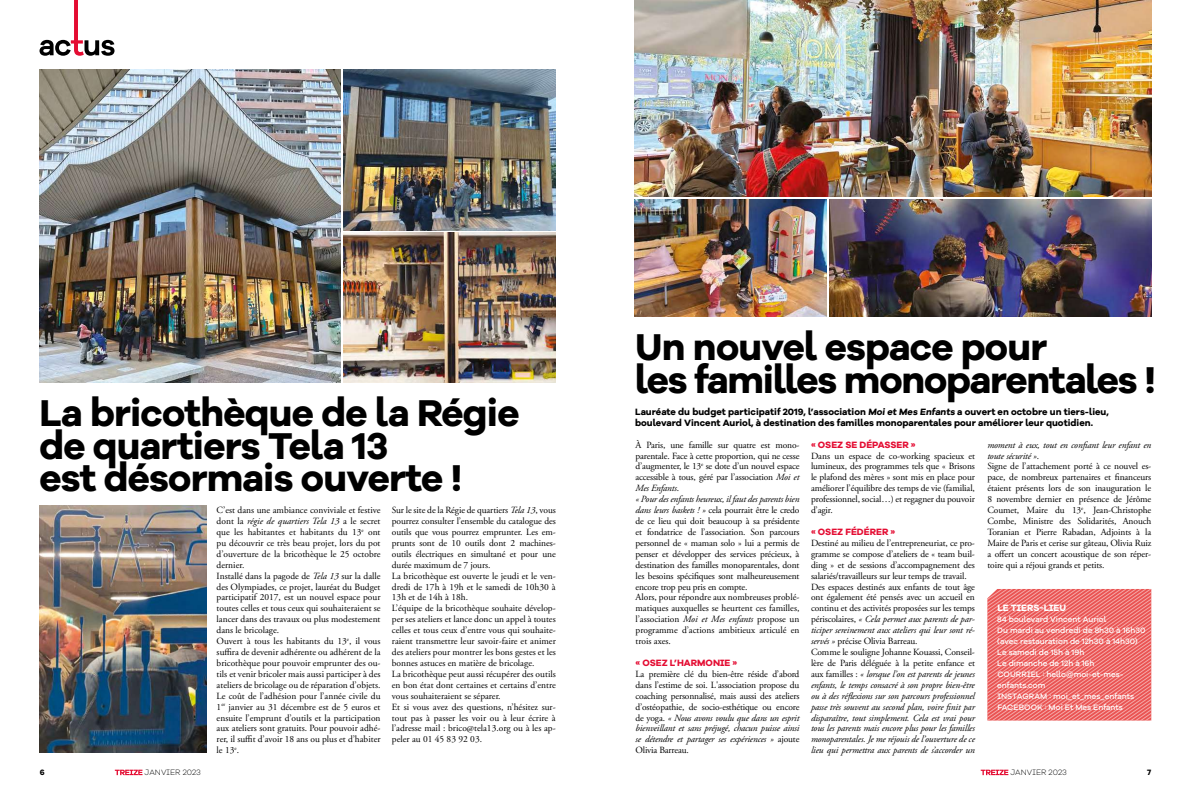
<style>
.page{position:relative;width:1191px;height:794px;background:#fff}
.page>*{position:absolute;margin:0;border:0;box-sizing:border-box;transform-origin:0 0}
.t1{font:700 38.5px/32.7px "Galano Grotesque Alt";letter-spacing:-.02em;color:#000}
.t2{font:9.4px/10.9px "Adobe Garamond Pro";color:#000}
.t3{font:italic 9.4px/10.9px "Adobe Garamond Pro";letter-spacing:-.01em;color:#000}
.t4{font:700 9.4px/10.9px "Galano Grotesque Alt";color:#000}
.t5{font:700 9.4px "Galano Grotesque Alt";color:#e40c32}
.t6{font:700 9.4px "Galano Grotesque Alt";color:#fff}
.t7{font:500 8.1px/10.9px "Galano Grotesque Alt";color:#fff}
.t8{font:300 8px "Galano Grotesque Alt";letter-spacing:.01em;color:#000}
.t9{font:700 8px "Galano Grotesque Alt";color:#000}
.s1{font-style:italic}
.s2{font-style:normal}
</style>
<div class="page">
<svg style="left:40px;top:0;width:74px;height:56px"></svg>
<img style="left:343px;top:233px;width:213px;height:149px">
<img style="left:40px;top:70px;width:301px;height:312px">
<img style="left:343px;top:70px;width:212px;height:160px">
<img style="left:635px;top:0;width:516px;height:196px">
<svg style="left:987px;top:589px;width:164px;height:132px;background:#ed7170"></svg>
<img style="left:635px;top:199px;width:191px;height:117px">
<img style="left:829px;top:199px;width:322px;height:117px">
<img style="left:40px;top:505px;width:166px;height:247px">
<svg style="left:980px;top:769px;width:28px;height:6px"></svg>
<svg style="left:115px;top:769px;width:27px;height:6px"></svg>
<h1 class="t1" style="left:39px;top:395px;width:481px">La bricothèque de la Régie de quartiers Tela 13<br>est désormais ouverte !</h1>
<p class="t2" style="left:217px;top:505px;width:165px">C’est dans une ambiance conviviale et festive dont la <span class="s1">régie de quartiers Tela 13</span> a le secret que les habitantes et habitants du 13<sup>e</sup> ont pu découvrir ce très beau projet, lors du pot d’ouverture de la bricothèque le 25 octobre dernier.<br>Installé dans la pagode de <span class="s1">Tela 13</span> sur la dalle des Olympiades, ce projet, lauréat du Budget participatif 2017, est un nouvel espace pour toutes celles et tous ceux qui souhaiteraient se lancer dans des travaux ou plus modestement dans le bricolage.<br>Ouvert à tous les habitants du 13<sup>e</sup>, il vous suffira de devenir adhérente ou adhérent de la bricothèque pour pouvoir emprunter des ou&shy;tils et venir bricoler mais aussi participer à des ateliers de bricolage ou de réparation d’objets.<br>Le coût de l’adhésion pour l’année civile du 1<sup>er</sup> janvier au 31 décembre est de 5 euros et ensuite l’emprunt d’outils et la participation aux ateliers sont gratuits. Pour pouvoir adhé&shy;rer, il suffit d’avoir 18 ans ou plus et d’habiter le 13<sup>e</sup>.</p>
<p class="t2" style="left:392px;top:505px;width:165px">Sur le site de la Régie de quartiers <span class="s1">Tela 13</span>, vous pourrez consulter l’ensemble du catalogue des outils que vous pourrez emprunter. Les em&shy;prunts sont de 10 outils dont 2 machines&shy;outils électriques en simultané et pour une durée maximum de 7 jours.<br>La bricothèque est ouverte le jeudi et le ven&shy;dredi de 17h à 19h et le samedi de 10h30 à 13h et de 14h à 18h.<br>L’équipe de la bricothèque souhaite dévelop&shy;per ses ateliers et lance donc un appel à toutes celles et tous ceux d’entre vous qui souhaite&shy;raient transmettre leur savoir-faire et animer des ateliers pour montrer les bons gestes et les bonnes astuces en matière de bricolage.<br>La bricothèque peut aussi récupérer des outils en bon état dont certaines et certains d’entre vous souhaiteraient se séparer.<br>Et si vous avez des questions, n’hésitez sur&shy;tout pas à passer les voir ou à leur écrire à l’adresse mail : brico@tela13.org ou à les ap&shy;peler au 01 45 83 92 03.</p>
<h1 class="t1" style="left:635px;top:330px;width:522px">Un nouvel espace pour<br>les familles monoparentales !</h1>
<p class="t4" style="left:635px;top:406px;width:475px">Lauréate du budget participatif 2019, l’association Moi et Mes Enfants a ouvert en octobre un tiers-lieu, boulevard Vincent Auriol, à destination des familles monoparentales pour améliorer leur quotidien.</p>
<p class="t2" style="left:635px;top:439px;width:165px">À Paris, une famille sur quatre est mono&shy;parentale. Face à cette proportion, qui ne cesse d’augmenter, le 13<sup>e</sup> se dote d’un nouvel espace accessible à tous, géré par l’association <span class="s1">Moi et Mes Enfants</span>.<br><span class="s1">« Pour des enfants heureux, il faut des parents bien dans leurs baskets ! »</span> cela pourrait être le credo de ce lieu qui doit beaucoup à sa présidente et fondatrice de l’association. Son parcours personnel de « maman solo » lui a permis de penser et développer des services précieux, à destination des familles monoparentales, dont les besoins spécifiques sont malheureusement encore trop peu pris en compte.<br>Alors, pour répondre aux nombreuses problé&shy;matiques auxquelles se heurtent ces familles, l’association <span class="s1">Moi et Mes enfants</span> propose un programme d’actions ambitieux articulé en trois axes.</p>
<p class="t5" style="left:635px;top:656px;width:103px">« OSEZ L’HARMONIE »</p>
<p class="t2" style="left:635px;top:669px;width:165px;text-align:justify">La première clé du bien-être réside d’abord dans l’estime de soi. L'association propose du coaching personnalisé, mais aussi des ateliers d’ostéopathie, de socio-esthétique ou encore de yoga. <span class="s1">« Nous avons voulu que dans un esprit bienveillant et sans préjugé, chacun puisse ainsi se détendre et partager ses expériences »</span> ajoute Olivia Barreau.</p>
<p class="t5" style="left:811px;top:438px;width:106px">« OSEZ SE DÉPASSER »</p>
<p class="t2" style="left:811px;top:450px;width:165px;text-align:justify">Dans un espace de co-working spacieux et lumineux, des programmes tels que « Brisons le plafond des mères » sont mis en place pour améliorer l’équilibre des temps de vie (familial, professionnel, social…) et regagner du pouvoir d’agir.</p>
<p class="t5" style="left:811px;top:525px;width:86px">« OSEZ FÉDÉRER »</p>
<p class="t3" style="left:811px;top:538px;width:165px"><span class="s2">Destiné au milieu de l’entrepreneuriat, ce pro&shy;gramme se compose d’ateliers de « team buil&shy;ding » et de sessions d’accompagnement des salariés/travailleurs sur leur temps de travail.<br>Des espaces destinés aux enfants de tout âge ont également été pensés avec un accueil en continu et des activités proposées sur les temps périscolaires,</span> « Cela permet aux parents de par&shy;ticiper sereinement aux ateliers qui leur sont ré&shy;servés » <span class="s2">précise Olivia Barreau.<br>Comme le souligne Johanne Kouassi, Conseil&shy;lère de Paris déléguée à la petite enfance et aux familles :</span> « lorsque l’on est parents de jeunes enfants, le temps consacré à son propre bien-être ou à des réflexions sur son parcours professionnel passe très souvent au second plan, voire finit par disparaître, tout simplement. Cela est vrai pour tous les parents mais encore plus pour les familles monoparentales. Je me réjouis de l’ouverture de ce lieu qui permettra aux parents de s’accorder un</p>
<p class="t2" style="left:987px;top:439px;width:165px"><span class="s1">moment à eux, tout en confiant leur enfant en toute sécurité »</span>.<br>Signe de l’attachement porté à ce nouvel es&shy;pace, de nombreux partenaires et financeurs étaient présents lors de son inauguration le 8 novembre dernier en présence de Jérôme Coumet, Maire du 13<sup>e</sup>, Jean-Christophe Combe, Ministre des Solidarités, Anouch Toranian et Pierre Rabadan, Adjoints à la Maire de Paris et cerise sur gâteau, Olivia Ruiz a offert un concert acoustique de son réper&shy;toire qui a réjoui grands et petits.</p>
<p class="t6" style="left:997px;top:602px;width:70px">LE TIERS-LIEU</p>
<p class="t7" style="left:997px;top:614px;width:150px">84 boulevard Vincent Auriol<br>Du mardi au vendredi de 8h30 à 16h30 (avec restauration de 12h30 à 14h30)<br>Le samedi de 15h à 19h<br>Le dimanche de 12h à 16h<br>COURRIEL : hello@moi-et-mes&shy;enfants.com<br>INSTAGRAM : moi_et_mes_enfants<br>FACEBOOK : Moi Et Mes Enfants</p>
<p class="t9" style="left:40px;top:767px;width:6px">6</p>
<p class="t8" style="left:145px;top:767px;width:58px">JANVIER 2023</p>
<p class="t8" style="left:1010px;top:767px;width:58px">JANVIER 2023</p>
<p class="t9" style="left:1147px;top:767px;width:6px">7</p>
</div>
